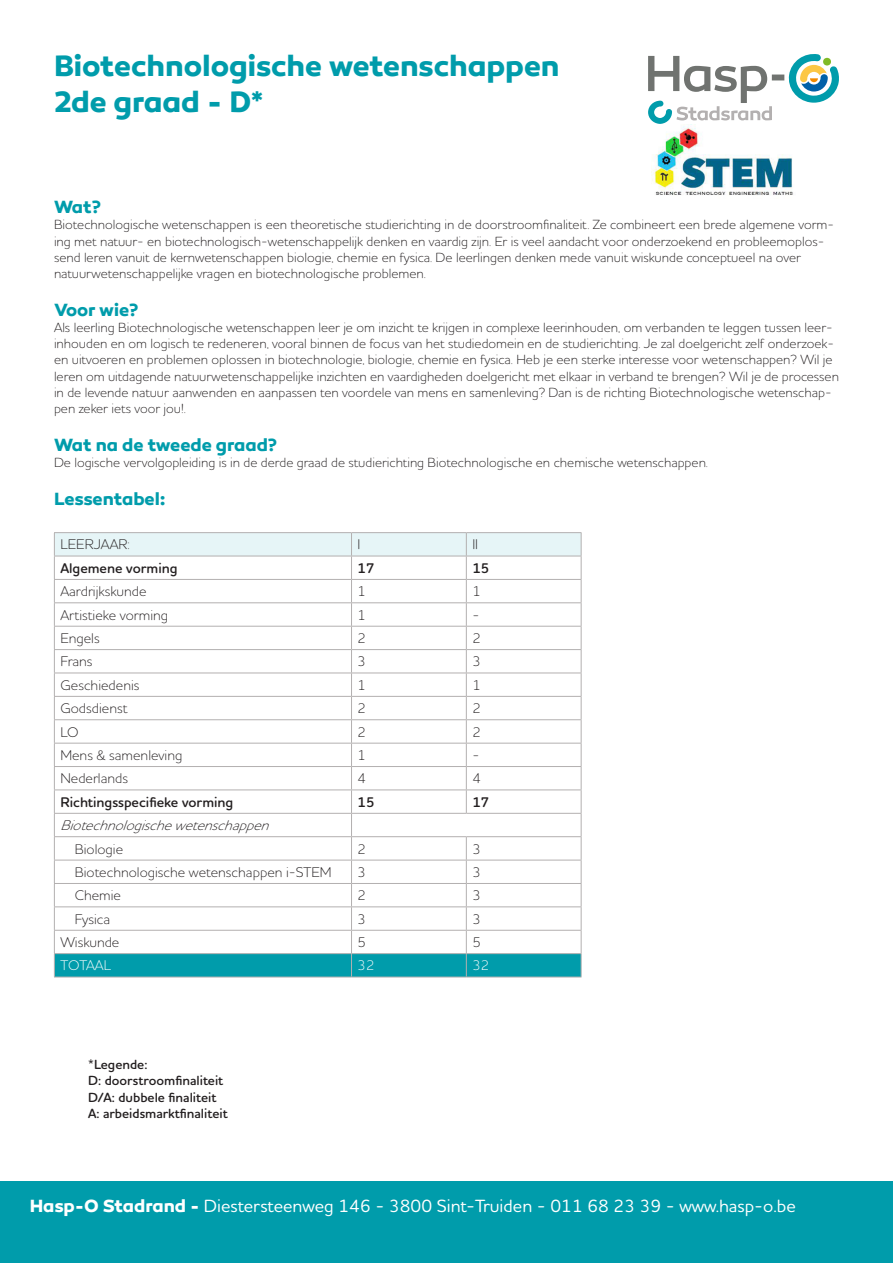
<style>
.page{position:relative;width:893px;height:1263px;background:#fff}
.page>*{position:absolute;margin:0;border:0;box-sizing:border-box;transform-origin:0 0}
.t1{font:700 30px "Canaro";letter-spacing:-.005em;color:#009cab}
.t2{font:500 18px "Houschka Rounded";color:#fff}
.t3{font:700 18px "Canaro";letter-spacing:-.005em;color:#009cab}
.t4{font:300 14.25px "Houschka Rounded";color:#231f20}
.t5{font:600 14.25px "Houschka Rounded";color:#231f20}
.t6{font:italic 300 14.25px "Houschka Rounded";color:#231f20}
.t7{font:300 14.25px "Houschka Rounded";color:#fff}
.t8{font:300 13.5px/16.2px "Houschka Rounded";color:#231f20}
.t9{font:600 13.5px "Houschka Rounded";color:#231f20}
.s1{font-family:"Canaro";font-weight:700}
</style>
<div class="page">
<svg style="left:648px;top:54px;width:191px;height:70px"></svg>
<div style="left:0;top:1181px;width:893px;height:82px;background:#009cab"></div>
<hr style="left:54px;top:532px;width:297px;height:1px;background:#b3b0b0">
<hr style="left:351px;top:532px;width:115px;height:1px;background:#b3b0b0">
<hr style="left:466px;top:532px;width:115px;height:1px;background:#b3b0b0">
<svg style="left:54px;top:533px;width:528px;height:444px"></svg>
<hr style="left:54px;top:977px;width:297px;height:1px;background:#b3b0b0">
<hr style="left:351px;top:977px;width:115px;height:1px;background:#b3b0b0">
<hr style="left:466px;top:977px;width:115px;height:1px;background:#b3b0b0">
<img style="left:652px;top:126px;width:141px;height:69px">
<p class="t1" style="left:54px;top:48px;width:507px">Biotechnologische wetenschappen</p>
<p class="t1" style="left:54px;top:84px;width:211px">2de graad - D*</p>
<p class="t3" style="left:54px;top:196px;width:48px">Wat?</p>
<p class="t8" style="left:54px;top:216px;width:781px">Biotechnologische wetenschappen is een theoretische studierichting in de doorstroomfinaliteit. Ze combineert een brede algemene vorm&shy;ing met natuur- en biotechnologisch-wetenschappelijk denken en vaardig zijn. Er is veel aandacht voor onderzoekend en probleemoplos&shy;send leren vanuit de kernwetenschappen biologie, chemie en fysica. De leerlingen denken mede vanuit wiskunde conceptueel na over natuurwetenschappelijke vragen en biotechnologische problemen.</p>
<p class="t3" style="left:54px;top:298px;width:86px">Voor wie?</p>
<p class="t8" style="left:54px;top:319px;width:786px">Als leerling Biotechnologische wetenschappen leer je om inzicht te krijgen in complexe leerinhouden, om verbanden te leggen tussen leer&shy;inhouden en om logisch te redeneren, vooral binnen de focus van het studiedomein en de studierichting. Je zal doelgericht zelf onderzoek&shy;en uitvoeren en problemen oplossen in biotechnologie, biologie, chemie en fysica. Heb je een sterke interesse voor wetenschappen? Wil je leren om uitdagende natuurwetenschappelijke inzichten en vaardigheden doelgericht met elkaar in verband te brengen? Wil je de processen in de levende natuur aanwenden en aanpassen ten voordele van mens en samenleving? Dan is de richting Biotechnologische wetenschap&shy;pen zeker iets voor jou!.</p>
<p class="t3" style="left:54px;top:433px;width:225px">Wat na de tweede graad?</p>
<p class="t8" style="left:54px;top:454px;width:655px">De logische vervolgopleiding is in de derde graad de studierichting Biotechnologische en chemische wetenschappen.</p>
<p class="t3" style="left:54px;top:487px;width:113px">Lessentabel:</p>
<p class="t4" style="left:60px;top:535px;width:71px">LEERJAAR:</p>
<p class="t4" style="left:357px;top:535px;width:4px">I</p>
<p class="t4" style="left:472px;top:535px;width:7px">II</p>
<p class="t5" style="left:60px;top:559px;width:119px">Algemene vorming</p>
<p class="t5" style="left:357px;top:559px;width:19px">17</p>
<p class="t5" style="left:472px;top:559px;width:19px">15</p>
<p class="t4" style="left:60px;top:582px;width:88px">Aardrijkskunde</p>
<p class="t4" style="left:357px;top:582px;width:10px">1</p>
<p class="t4" style="left:472px;top:582px;width:10px">1</p>
<p class="t4" style="left:60px;top:605px;width:109px">Artistieke vorming</p>
<p class="t4" style="left:357px;top:605px;width:10px">1</p>
<p class="t4" style="left:472px;top:605px;width:8px">-</p>
<p class="t4" style="left:60px;top:629px;width:41px">Engels</p>
<p class="t4" style="left:357px;top:629px;width:10px">2</p>
<p class="t4" style="left:472px;top:629px;width:10px">2</p>
<p class="t4" style="left:60px;top:652px;width:34px">Frans</p>
<p class="t4" style="left:357px;top:652px;width:10px">3</p>
<p class="t4" style="left:472px;top:652px;width:10px">3</p>
<p class="t4" style="left:60px;top:675px;width:81px">Geschiedenis</p>
<p class="t4" style="left:357px;top:675px;width:10px">1</p>
<p class="t4" style="left:472px;top:675px;width:10px">1</p>
<p class="t4" style="left:60px;top:699px;width:69px">Godsdienst</p>
<p class="t4" style="left:357px;top:699px;width:10px">2</p>
<p class="t4" style="left:472px;top:699px;width:10px">2</p>
<p class="t4" style="left:60px;top:722px;width:20px">LO</p>
<p class="t4" style="left:357px;top:722px;width:10px">2</p>
<p class="t4" style="left:472px;top:722px;width:10px">2</p>
<p class="t4" style="left:60px;top:746px;width:124px">Mens &amp; samenleving</p>
<p class="t4" style="left:357px;top:746px;width:10px">1</p>
<p class="t4" style="left:472px;top:746px;width:8px">-</p>
<p class="t4" style="left:60px;top:769px;width:69px">Nederlands</p>
<p class="t4" style="left:357px;top:769px;width:10px">4</p>
<p class="t4" style="left:472px;top:769px;width:10px">4</p>
<p class="t5" style="left:60px;top:793px;width:175px">Richtingsspecifieke vorming</p>
<p class="t5" style="left:357px;top:793px;width:19px">15</p>
<p class="t5" style="left:472px;top:793px;width:19px">17</p>
<p class="t6" style="left:60px;top:816px;width:216px">Biotechnologischewetenschappen</p>
<p class="t4" style="left:75px;top:839px;width:50px">Biologie</p>
<p class="t4" style="left:357px;top:839px;width:10px">2</p>
<p class="t4" style="left:472px;top:839px;width:10px">3</p>
<p class="t4" style="left:75px;top:863px;width:258px">Biotechnologische wetenschappen i-STEM</p>
<p class="t4" style="left:357px;top:863px;width:10px">3</p>
<p class="t4" style="left:472px;top:863px;width:10px">3</p>
<p class="t4" style="left:75px;top:886px;width:48px">Chemie</p>
<p class="t4" style="left:357px;top:886px;width:10px">2</p>
<p class="t4" style="left:472px;top:886px;width:10px">3</p>
<p class="t4" style="left:75px;top:909px;width:37px">Fysica</p>
<p class="t4" style="left:357px;top:909px;width:10px">3</p>
<p class="t4" style="left:472px;top:909px;width:10px">3</p>
<p class="t4" style="left:60px;top:933px;width:61px">Wiskunde</p>
<p class="t4" style="left:357px;top:933px;width:10px">5</p>
<p class="t4" style="left:472px;top:933px;width:10px">5</p>
<p class="t7" style="left:60px;top:956px;width:52px">TOTAAL</p>
<p class="t7" style="left:357px;top:956px;width:19px">32</p>
<p class="t7" style="left:472px;top:956px;width:19px">32</p>
<p class="t9" style="left:88px;top:1056px;width:61px">*Legende:</p>
<p class="t9" style="left:88px;top:1072px;width:137px">D: doorstroomfinaliteit</p>
<p class="t9" style="left:88px;top:1088px;width:130px">D/A: dubbele finaliteit</p>
<p class="t9" style="left:88px;top:1104px;width:141px">A: arbeidsmarktfinaliteit</p>
<p class="t2" style="left:30px;top:1194px;width:767px"><span class="s1">Hasp-O Stadrand -</span> Diestersteenweg 146 - 3800 Sint-Truiden - 011 68 23 39 - www.hasp-o.be</p>
</div>
